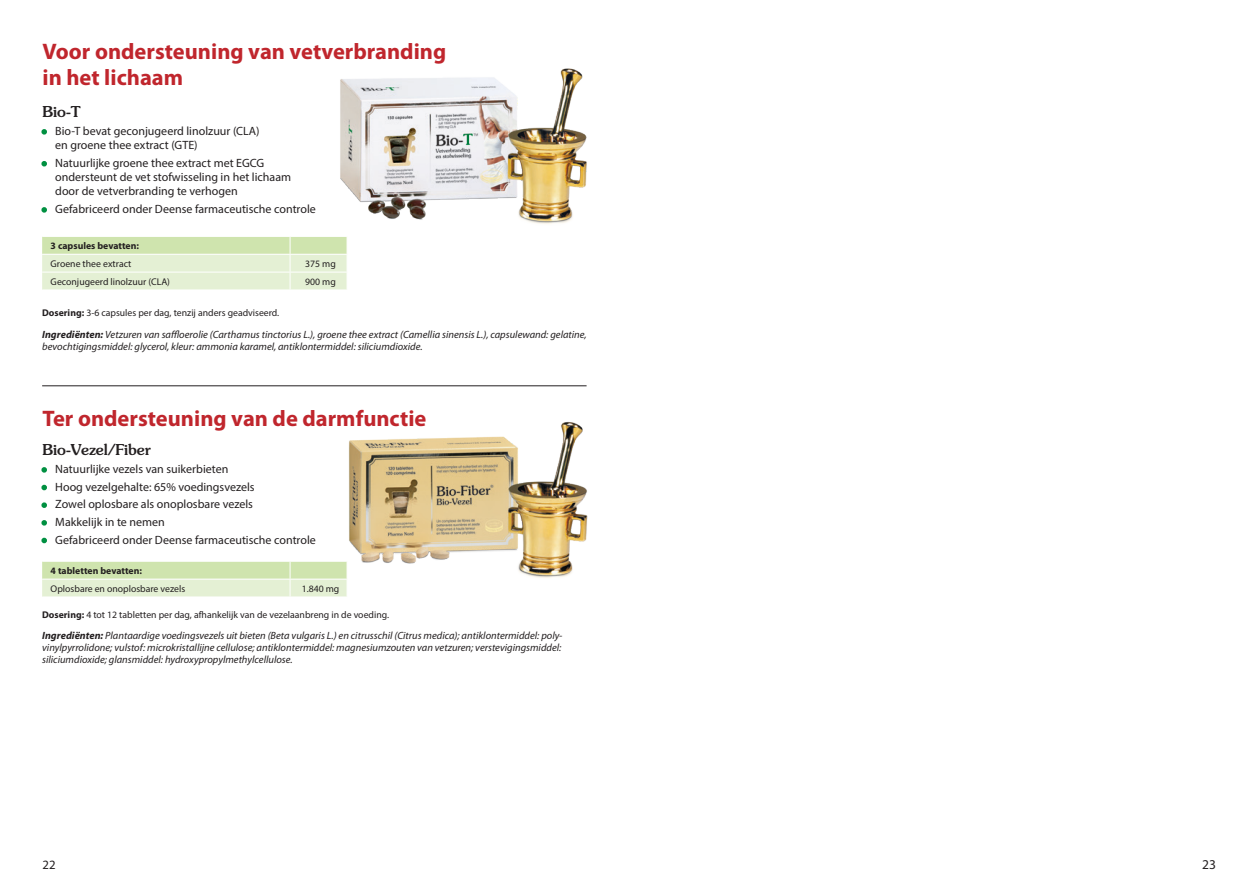
<style>
.page{position:relative;width:1259px;height:893px;background:#fff}
.page>*{position:absolute;margin:0;border:0;box-sizing:border-box;transform-origin:0 0}
.t1{font:700 22.5px/25.5px "Myriad Pro";color:#c0262d}
.t2{font:500 15px "Souvenir Std";color:#231f20}
.t3{font:13.5px "Myriad Pro";color:#231f20}
.t4{font:12.75px "Myriad Pro";color:#231f20}
.t5{font:12px/14.2px "Myriad Pro";color:#231f20}
.t6{font:italic 10.5px/12px "Myriad Pro";color:#231f20}
.t7{font:9.75px "Myriad Pro";color:#231f20}
.t8{font:700 9.75px "Myriad Pro";color:#231f20}
.s1{color:#009041}
.s2{font-weight:700}
</style>
<div class="page">
<img style="left:340px;top:68px;width:247px;height:156px">
<img style="left:349px;top:422px;width:239px;height:156px">
<svg style="left:42px;top:236px;width:305px;height:54px;background:#deecc9"></svg>
<hr style="left:42px;top:254px;width:248px;height:1px;background:#fff">
<hr style="left:290px;top:254px;width:57px;height:1px;background:#fff">
<hr style="left:42px;top:272px;width:248px;height:1px;background:#fff">
<hr style="left:290px;top:272px;width:57px;height:1px;background:#fff">
<svg style="left:42px;top:561px;width:305px;height:36px;background:#dbebc4"></svg>
<hr style="left:42px;top:579px;width:248px;height:1px;background:#fff">
<hr style="left:290px;top:579px;width:57px;height:1px;background:#fff">
<hr style="left:42px;top:385px;width:544px;height:1px;background:#231f20">
<h1 class="t1" style="left:43px;top:38px;width:405px">Voor ondersteuning van vetverbranding in het lichaam</h1>
<h2 class="t2" style="left:43px;top:103px;width:40px">Bio-T</h2>
<p class="t5" style="left:55px;top:124px;width:206px;text-indent:-13px"><span class="s1">•</span> Bio-T bevat geconjugeerd linolzuur (CLA) en groene thee extract (GTE)</p>
<p class="t5" style="left:55px;top:156px;width:237px;text-indent:-13px"><span class="s1">•</span> Natuurlijke groene thee extract met EGCG ondersteunt de vet stofwisseling in het lichaam door de vetverbranding te verhogen</p>
<p class="t5" style="left:43px;top:202px;width:275px"><span class="s1">•</span> Gefabriceerd onder Deense farmaceutische controle</p>
<p class="t8" style="left:51px;top:239px;width:90px">3 capsules bevatten:</p>
<p class="t7" style="left:51px;top:258px;width:82px">Groene thee extract</p>
<p class="t7" style="left:305px;top:258px;width:32px">375 mg</p>
<p class="t7" style="left:51px;top:275px;width:121px">Geconjugeerd linolzuur (CLA)</p>
<p class="t7" style="left:305px;top:275px;width:32px">900 mg</p>
<p class="t7" style="left:42px;top:307px;width:239px"><span class="s2">Dosering:</span> 3-6 capsules per dag, tenzij anders geadviseerd.</p>
<p class="t6" style="left:42px;top:328px;width:546px"><span class="s2">Ingrediënten:</span> Vetzuren van saffloerolie (Carthamus tinctorius L.), groene thee extract (Camellia sinensis L.), capsulewand: gelatine, bevochtigingsmiddel: glycerol, kleur: ammonia karamel, antiklontermiddel: siliciumdioxide.</p>
<h1 class="t1" style="left:43px;top:405px;width:385px">Ter ondersteuning van de darmfunctie</h1>
<h2 class="t2" style="left:43px;top:441px;width:110px">Bio-Vezel/Fiber</h2>
<p class="t5" style="left:43px;top:462px;width:187px"><span class="s1">•</span> Natuurlijke vezels van suikerbieten</p>
<p class="t5" style="left:43px;top:479px;width:214px"><span class="s1">•</span> Hoog vezelgehalte: 65% voedingsvezels</p>
<p class="t5" style="left:43px;top:497px;width:212px"><span class="s1">•</span> Zowel oplosbare als onoplosbare vezels</p>
<p class="t5" style="left:43px;top:515px;width:124px"><span class="s1">•</span> Makkelijk in te nemen</p>
<p class="t5" style="left:43px;top:532px;width:275px"><span class="s1">•</span> Gefabriceerd onder Deense farmaceutische controle</p>
<p class="t8" style="left:51px;top:564px;width:93px">4 tabletten bevatten:</p>
<p class="t7" style="left:51px;top:582px;width:136px">Oplosbare en onoplosbare vezels</p>
<p class="t7" style="left:302px;top:582px;width:39px">1.840 mg</p>
<p class="t7" style="left:42px;top:608px;width:348px"><span class="s2">Dosering:</span> 4 tot 12 tabletten per dag, afhankelijk van de vezelaanbreng in de voeding.</p>
<p class="t6" style="left:42px;top:630px;width:522px;text-align:justify"><span class="s2">Ingrediënten:</span> Plantaardige voedingsvezels uit bieten (Beta vulgaris L.) en citrusschil (Citrus medica); antiklontermiddel: poly&shy;vinylpyrrolidone; vulstof: microkristallijne cellulose; antiklontermiddel: magnesiumzouten van vetzuren; verstevigingsmiddel: siliciumdioxide; glansmiddel: hydroxypropylmethylcellulose.</p>
<p class="t4" style="left:43px;top:856px;width:15px">22</p>
<p class="t3" style="left:1202px;top:856px;width:15px">23</p>
</div>
